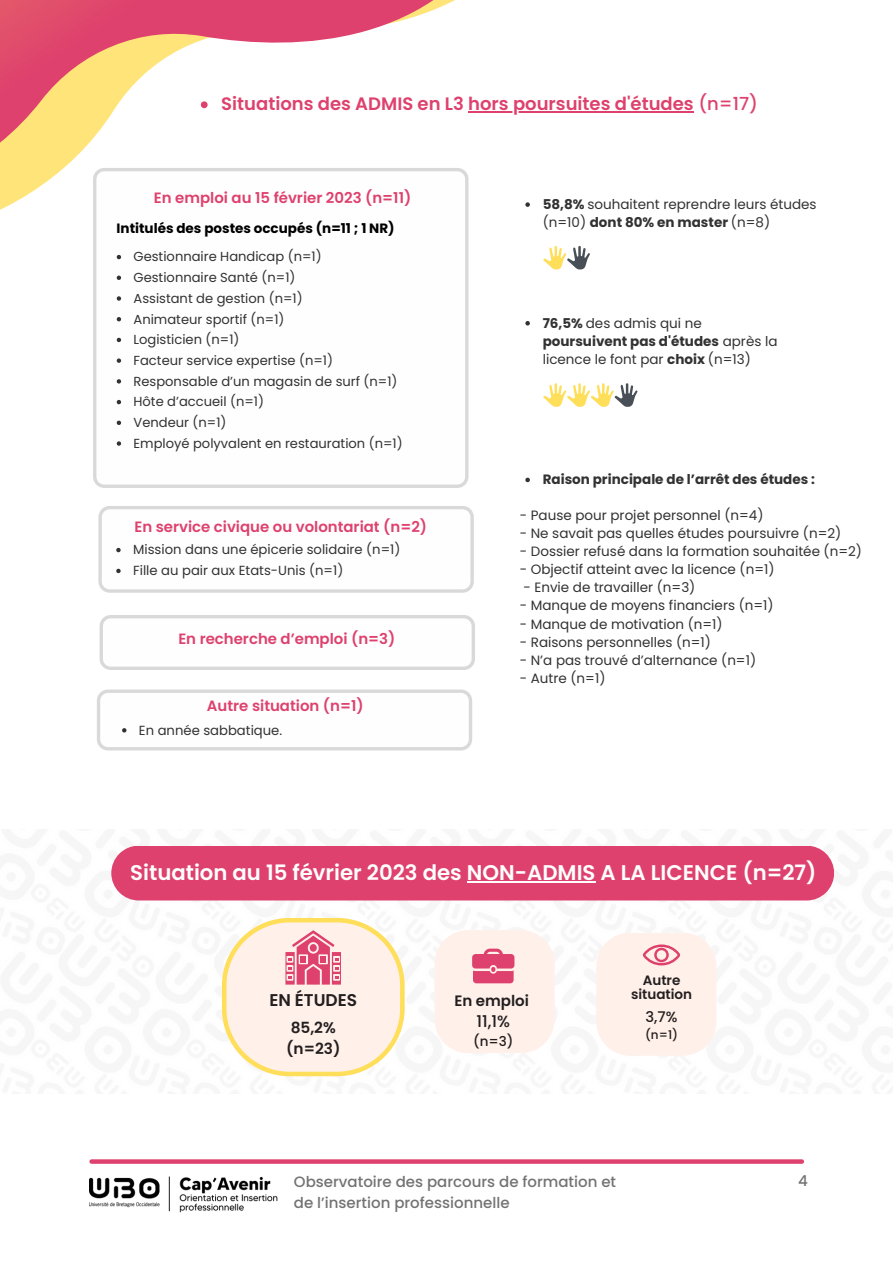
<style>
.page{position:relative;width:893px;height:1264px;background:#fff}
.page>*{position:absolute;margin:0;border:0;box-sizing:border-box;transform-origin:0 0}
.t1{font:600 21.3px "Poppins";color:#fefefe}
.t2{font:600 18px "Poppins";color:#de416d}
.t3{font:600 16.95px "Poppins";color:#231f1f}
.t4{font:500 16.2px "Poppins";color:#231f1f}
.t5{font:600 15.3px/21.5px "Poppins";color:#231f1f}
.t6{font:500 15px "Poppins";color:#737373}
.t7{font:600 15px "Poppins";color:#231f1f}
.t8{font:600 14.85px "Poppins";color:#de416d}
.t9{font:500 14.7px "Poppins";color:#231f1f}
.t10{font:13.5px/18px "Poppins";color:#323232}
.t11{font:700 13.5px "Poppins";color:#000}
.t12{font:700 13.5px "Poppins";color:#323232}
.t13{font:600 13.5px/14.7px "Poppins";color:#231f1f;text-align:center}
.t14{font:500 13.5px "Poppins";color:#231f1f}
.t15{font:13.2px "Poppins";color:#323232}
.t16{font:13.05px "Poppins";color:#323232}
.t17{font:500 12px "Poppins";color:#231f1f}
.s1{font-weight:500}
.s2{font-weight:700}
</style>
<div class="page">
<svg style="left:93px;top:385px;width:375px;height:102px"></svg>
<svg style="left:100px;top:615px;width:375px;height:55px"></svg>
<svg style="left:0;top:0;width:529px;height:385px"></svg>
<svg style="left:92px;top:1159px;width:709px;height:4px;fill:#de416d"></svg>
<img style="left:89px;top:1176px;width:188px;height:36px">
<svg style="left:201px;top:101px;width:6px;height:7px"></svg>
<hr style="left:468px;top:111px;width:225px;height:2px;background:#de416d">
<svg style="left:525px;top:321px;width:5px;height:4px"></svg>
<svg style="left:543px;top:246px;width:46px;height:23px"></svg>
<svg style="left:543px;top:383px;width:94px;height:24px"></svg>
<svg style="left:525px;top:202px;width:5px;height:5px"></svg>
<svg style="left:117px;top:255px;width:4px;height:4px"></svg>
<svg style="left:117px;top:275px;width:4px;height:5px"></svg>
<svg style="left:117px;top:296px;width:4px;height:5px"></svg>
<svg style="left:117px;top:317px;width:4px;height:4px"></svg>
<svg style="left:117px;top:338px;width:4px;height:4px"></svg>
<svg style="left:117px;top:358px;width:4px;height:5px"></svg>
<svg style="left:117px;top:379px;width:4px;height:4px"></svg>
<svg style="left:117px;top:400px;width:4px;height:4px"></svg>
<svg style="left:117px;top:420px;width:4px;height:5px"></svg>
<svg style="left:117px;top:441px;width:4px;height:5px"></svg>
<svg style="left:98px;top:506px;width:376px;height:86px"></svg>
<svg style="left:97px;top:689px;width:375px;height:61px"></svg>
<img style="left:134px;top:900px;width:677px;height:177px">
<div style="left:111px;top:846px;width:723px;height:54px;background:#de416d"></div>
<hr style="left:467px;top:881px;width:128px;height:1px;background:#fefefe">
<svg style="left:222px;top:918px;width:182px;height:158px"></svg>
<div style="left:434px;top:930px;width:120px;height:123px;background:#fff0ea;border-radius:34px"></div>
<svg style="left:472px;top:948px;width:42px;height:35px"></svg>
<div style="left:596px;top:932px;width:120px;height:123px;background:#fff0ea;border-radius:34px"></div>
<svg style="left:643px;top:944px;width:36px;height:21px"></svg>
<svg style="left:525px;top:477px;width:5px;height:5px"></svg>
<p class="t2" style="left:221px;top:91px;width:538px">Situations des ADMIS en L3 hors poursuites d'études <span class="s1">(n=17)</span></p>
<p class="t8" style="left:154px;top:187px;width:259px">En emploi au 15 février 2023 (n=11)</p>
<p class="t11" style="left:117px;top:219px;width:279px">Intitulés des postes occupés (n=11 ; 1 NR)</p>
<p class="t16" style="left:133px;top:248px;width:190px">Gestionnaire Handicap (n=1)</p>
<p class="t16" style="left:133px;top:268px;width:163px">Gestionnaire Santé (n=1)</p>
<p class="t16" style="left:133px;top:289px;width:171px">Assistant de gestion (n=1)</p>
<p class="t16" style="left:133px;top:310px;width:152px">Animateur sportif (n=1)</p>
<p class="t16" style="left:133px;top:330px;width:107px">Logisticien (n=1)</p>
<p class="t16" style="left:133px;top:351px;width:201px">Facteur service expertise (n=1)</p>
<p class="t16" style="left:133px;top:372px;width:265px">Responsable d’un magasin de surf (n=1)</p>
<p class="t16" style="left:133px;top:393px;width:132px">Hôte d’accueil (n=1)</p>
<p class="t16" style="left:133px;top:413px;width:94px">Vendeur (n=1)</p>
<p class="t16" style="left:133px;top:434px;width:271px">Employé polyvalent en restauration (n=1)</p>
<p class="t8" style="left:134px;top:516px;width:294px">En service civique ou volontariat (n=2)</p>
<p class="t15" style="left:133px;top:540px;width:269px">Mission dans une épicerie solidaire (n=1)</p>
<p class="t15" style="left:133px;top:561px;width:212px">Fille au pair aux Etats-Unis (n=1)</p>
<p class="t8" style="left:178px;top:629px;width:218px">En recherche d’emploi (n=3)</p>
<p class="t8" style="left:207px;top:695px;width:158px">Autre situation (n=1)</p>
<p class="t15" style="left:139px;top:721px;width:145px">En année sabbatique.</p>
<p class="t10" style="left:542px;top:195px;width:275px"><span class="s2">58,8%</span> souhaitent reprendre leurs études (n=10) <span class="s2">dont 80% en master</span> (n=8)</p>
<p class="t10" style="left:542px;top:314px;width:236px"><span class="s2">76,5%</span> des admis qui ne <span class="s2">poursuivent pas d'études</span> après la licence le font par <span class="s2">choix</span> (n=13)</p>
<p class="t12" style="left:542px;top:470px;width:274px">Raison principale de l’arrêt des études :</p>
<p class="t10" style="left:519px;top:506px;width:245px">- Pause pour projet personnel (n=4)</p>
<h1 class="t10" style="left:519px;top:524px;width:323px">- Ne savait pas quelles études poursuivre (n=2)</h1>
<p class="t10" style="left:519px;top:542px;width:344px">- Dossier refusé dans la formation souhaitée (n=2)</p>
<h2 class="t10" style="left:519px;top:560px;width:256px">- Objectif atteint avec la licence (n=1)</h2>
<h5 class="t10" style="left:523px;top:578px;width:173px">- Envie de travailler (n=3)</h5>
<p class="t10" style="left:519px;top:596px;width:255px">- Manque de moyens financiers (n=1)</p>
<h3 class="t10" style="left:519px;top:614px;width:204px">- Manque de motivation (n=1)</h3>
<h5 class="t10" style="left:519px;top:632px;width:193px">- Raisons personnelles (n=1)</h5>
<p class="t10" style="left:519px;top:650px;width:238px">- N’a pas trouvé d’alternance (n=1)</p>
<p class="t10" style="left:519px;top:668px;width:87px">- Autre (n=1)</p>
<p class="t1" style="left:130px;top:857px;width:687px">Situation au 15 février 2023 des NON-ADMIS A LA LICENCE (n=27)</p>
<p class="t3" style="left:269px;top:987px;width:89px">EN ÉTUDES</p>
<p class="t5" style="left:286px;top:1016px;width:56px">85,2% (n=23)</p>
<p class="t7" style="left:454px;top:989px;width:76px">En emploi</p>
<p class="t4" style="left:476px;top:1010px;width:35px">11,1%</p>
<p class="t14" style="left:473px;top:1032px;width:42px">(n=3)</p>
<h5 class="t13" style="left:631px;top:972px;width:63px">Autre situation</h5>
<h5 class="t9" style="left:645px;top:1006px;width:33px">3,7%</h5>
<h5 class="t17" style="left:645px;top:1026px;width:35px">(n=1)</h5>
<h6 class="t6" style="left:294px;top:1171px;width:324px">Observatoire des parcours de formation et</h6>
<p class="t6" style="left:798px;top:1170px;width:11px">4</p>
<h6 class="t6" style="left:294px;top:1191px;width:217px">de l’insertion professionnelle</h6>
</div>
